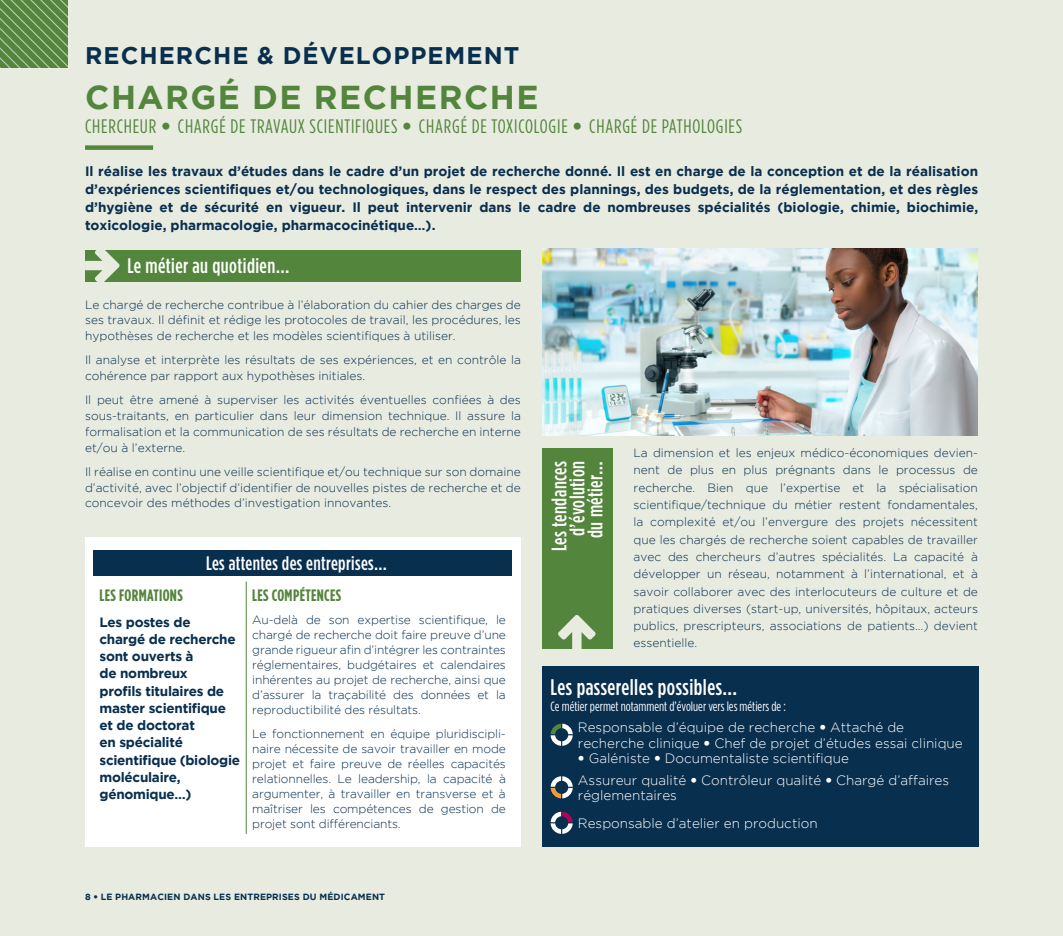
<style>
.page{position:relative;width:1063px;height:936px;background:#fff}
.page>*{position:absolute;margin:0;border:0;box-sizing:border-box;transform-origin:0 0}
.nom_métier_2{font:700 33px "Gotham";letter-spacing:.045em;color:#54853c}
.Famille_métier_2{font:700 24px "Gotham";letter-spacing:.045em;color:#092f4f}
.passerelles{font:500 22.5px "Gotham Condensed";letter-spacing:.02em;color:#fff}
.principales_missions{font:500 21px/18px "Gotham Condensed";letter-spacing:.02em;color:#fff;text-align:justify}
.nom_métier_2-2{font:19.5px "Gotham Condensed";letter-spacing:.04em;color:#54853c}
.t1{font:500 19.5px "Gotham Condensed";letter-spacing:.02em;color:#fff}
.TYTY{font:700 16.5px "Gotham Condensed";letter-spacing:.02em;color:#54853c}
.Intro_métier{font:700 13.5px/18px "Gotham";color:#092f4f;text-align:justify}
.t2{font:300 13.5px/15.8px "Gotham";color:#fff}
.Formationbis{font:700 13.5px/17.2px "Gotham";letter-spacing:-.02em;color:#092f4f}
.normal_métier{font:13.5px "Gotham Condensed";color:#fff}
.Normal_métier_bleu{font:300 12px/15.8px "Gotham";color:#092f4f;text-align:justify}
.Tendances{font:300 12px/17.2px "Gotham";color:#092f4f}
.formation{font:300 12px/15px "Gotham";letter-spacing:-.01em;color:#092f4f;text-align:justify}
.folio{font:700 9px "Gotham";letter-spacing:.015em;color:#092f4f}
.s1{font-family:"Helvetica Neue LT";font-weight:300}
.s2{font-family:"Helvetica Neue LT"}
</style>
<div class="page">
<div style="left:0;top:0;width:1063px;height:935px;background:#e7ebe0"></div>
<div style="left:85px;top:145px;width:68px;height:5px;background:#54853c"></div>
<img style="left:542px;top:249px;width:436px;height:186px">
<div style="left:85px;top:249px;width:436px;height:32px;background:#54853c"></div>
<svg style="left:85px;top:249px;width:35px;height:33px"></svg>
<div style="left:85px;top:537px;width:436px;height:309px;background:#fff"></div>
<div style="left:94px;top:550px;width:418px;height:25px;background:#092f4f"></div>
<hr style="left:246px;top:581px;width:1px;height:252px;background:#54853c">
<div style="left:542px;top:666px;width:436px;height:180px;background:#092f4f"></div>
<svg style="left:551px;top:723px;width:22px;height:22px"></svg>
<svg style="left:551px;top:776px;width:22px;height:22px"></svg>
<svg style="left:551px;top:811px;width:22px;height:22px"></svg>
<div style="left:542px;top:448px;width:70px;height:200px;background:#54853c"></div>
<svg style="left:558px;top:615px;width:38px;height:34px"></svg>
<svg style="left:0;top:0;width:68px;height:68px;background:#64904e"></svg>
<p class="Famille_métier_2" style="left:85px;top:41px;width:436px">RECHERCHE &amp; DÉVELOPPEMENT</p>
<p class="nom_métier_2" style="left:85px;top:78px;width:455px">CHARGÉ DE RECHERCHE</p>
<p class="nom_métier_2-2" style="left:85px;top:115px;width:659px">CHERCHEUR <span class="s1">•</span> CHARGÉ DE TRAVAUX SCIENTIFIQUES <span class="s1">•</span> CHARGÉ DE TOXICOLOGIE <span class="s1">•</span> CHARGÉ DE PATHOLOGIES</p>
<p class="Intro_métier" style="left:85px;top:162px;width:895px">Il réalise les travaux d’études dans le cadre d’un projet de recherche donné. Il est en charge de la conception et de la réalisation d’expériences scientifiques et/ou technologiques, dans le respect des plannings, des budgets, de la réglementation, et des règles d’hygiène et de sécurité en vigueur. Il peut intervenir dans le cadre de nombreuses spécialités (biologie, chimie, biochimie, toxicologie, pharmacologie, pharmacocinétique…).</p>
<p class="principales_missions" style="left:128px;top:256px;width:163px">Le métier au quotidien…</p>
<p class="Normal_métier_bleu" style="left:85px;top:296px;width:437px">Le chargé de recherche contribue à l’élaboration du cahier des charges de ses travaux. Il définit et rédige les protocoles de travail, les procédures, les hypothèses de recherche et les modèles scientifiques à utiliser.</p>
<p class="Normal_métier_bleu" style="left:85px;top:352px;width:437px">Il analyse et interprète les résultats de ses expériences, et en contrôle la cohérence par rapport aux hypothèses initiales.</p>
<p class="Normal_métier_bleu" style="left:85px;top:392px;width:437px">Il peut être amené à superviser les activités éventuelles confiées à des sous-traitants, en particulier dans leur dimension technique. Il assure la formalisation et la communication de ses résultats de recherche en interne et/ou à l’externe.</p>
<p class="Normal_métier_bleu" style="left:85px;top:463px;width:437px">Il réalise en continu une veille scientifique et/ou technique sur son domaine d’activité, avec l’objectif d’identifier de nouvelles pistes de recherche et de concevoir des méthodes d’investigation innovantes.</p>
<p class="Tendances" style="left:634px;top:444px;width:346px">La dimension et les enjeux médico-économiques devien&shy;nent de plus en plus prégnants dans le processus de recherche. Bien que l’expertise et la spécialisation scientifique/technique du métier restent fondamentales, la complexité et/ou l’envergure des projets nécessitent que les chargés de recherche soient capables de travailler avec des chercheurs d’autres spécialités. La capacité à développer un réseau, notamment à l’international, et à savoir collaborer avec des interlocuteurs de culture et de pratiques diverses (start-up, universités, hôpitaux, acteurs publics, prescripteurs, associations de patients…) devient essentielle.</p>
<p class="principales_missions" style="left:550px;top:538px;width:78px;text-indent:-13px;rotate:-90deg">Les tendances d’évolution du métier…</p>
<p class="t1" style="left:206px;top:552px;width:182px">Les attentes des entreprises…</p>
<p class="TYTY" style="left:252px;top:585px;width:91px">LES COMPÉTENCES</p>
<p class="formation" style="left:252px;top:612px;width:255px">Au-delà de son expertise scientifique, le chargé de recherche doit faire preuve d’une grande rigueur afin d’intégrer les contraintes réglementaires, budgétaires et calendaires inhérentes au projet de recherche, ainsi que d’assurer la traçabilité des données et la reproductibilité des résultats.</p>
<p class="formation" style="left:252px;top:725px;width:255px">Le fonctionnement en équipe pluridiscipli&shy;naire nécessite de savoir travailler en mode projet et faire preuve de réelles capacités relationnelles. Le leadership, la capacité à argumenter, à travailler en transverse et à maîtriser les compétences de gestion de projet sont différenciants.</p>
<p class="TYTY" style="left:100px;top:585px;width:85px">LES FORMATIONS</p>
<p class="Formationbis" style="left:100px;top:612px;width:142px">Les postes de<br>chargé de recherche sont ouverts à<br>de nombreux<br>profils titulaires de master scientifique et de doctorat<br>en spécialité scientifique (biologie moléculaire, génomique…)</p>
<p class="passerelles" style="left:551px;top:674px;width:188px">Les passerelles possibles…</p>
<p class="normal_métier" style="left:551px;top:699px;width:237px">Ce métier permet notamment d’évoluer vers les métiers de :</p>
<p class="t2" style="left:578px;top:719px;width:386px">Responsable d’équipe de recherche <span class="s2">•</span> Attaché de recherche clinique <span class="s2">•</span> Chef de projet d’études essai clinique</p>
<p class="t2" style="left:578px;top:750px;width:272px"><span class="s2">•</span> Galéniste <span class="s2">•</span> Documentaliste scientifique</p>
<p class="t2" style="left:578px;top:771px;width:373px">Assureur qualité <span class="s2">•</span> Contrôleur qualité <span class="s2">•</span> Chargé d’affaires réglementaires</p>
<p class="t2" style="left:578px;top:814px;width:241px">Responsable d’atelier en production</p>
<p class="folio" style="left:85px;top:891px;width:302px">8 <span class="s1">•</span> LE PHARMACIEN DANS LES ENTREPRISES DU MÉDICAMENT</p>
</div>
